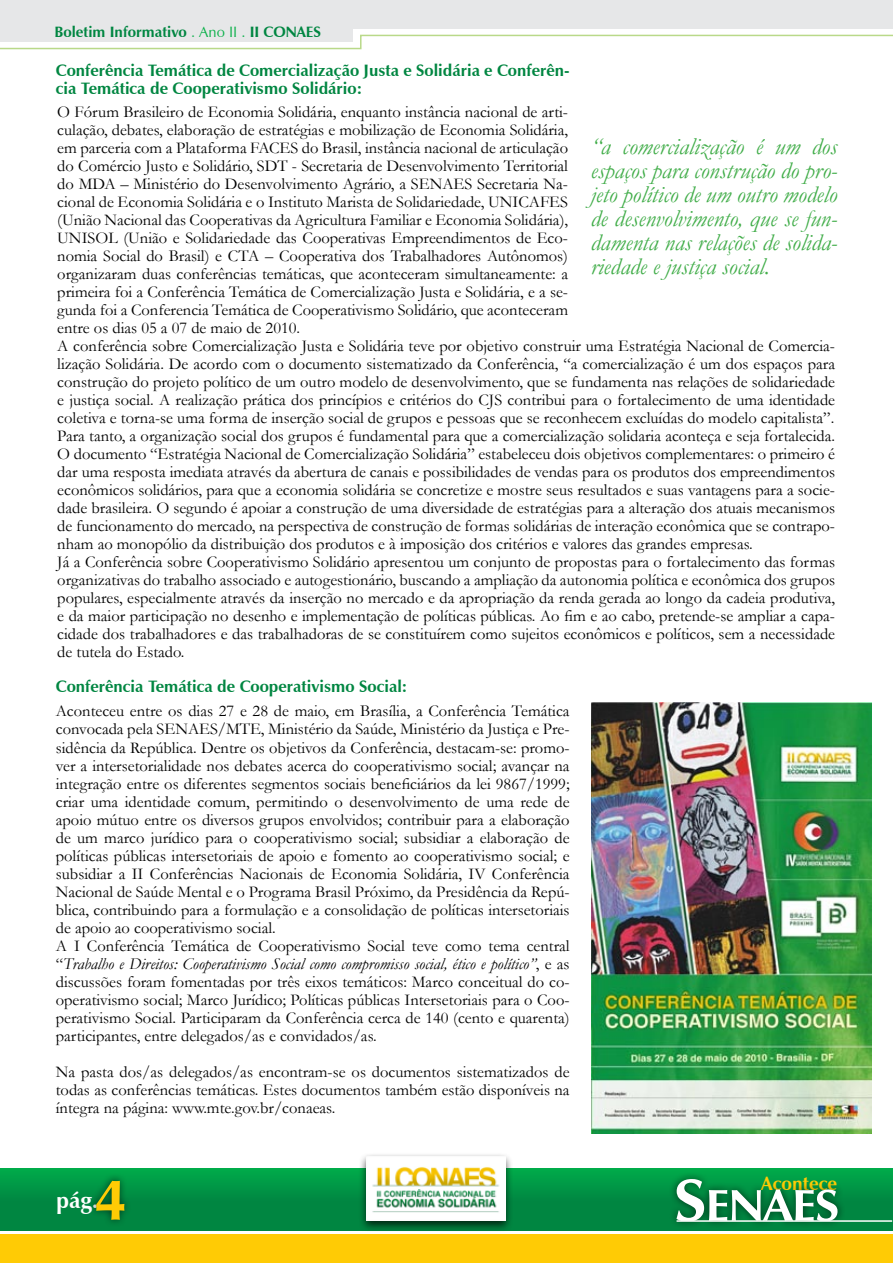
<style>
.page{position:relative;width:893px;height:1263px;background:#fff}
.page>*{position:absolute;margin:0;border:0;box-sizing:border-box;transform-origin:0 0}
.t1{font:700 58.5px "Zapf Humanist 601 BT";color:#ffcb05}
.t2{font:italic 24px/24px "Garamond";color:#41ad49;text-align:justify}
.t3{font:700 22.5px "Zapf Humanist 601 BT";color:#fff}
.t4{font:700 18.9px "Zapf Humanist 601 BT";color:#ffcb05}
.t5{font:16.5px/18px "Garamond";color:#000}
.t6{font:700 16.5px/18px "Zapf Humanist 601 BT";color:#008641}
.t7{font:700 15px "Zapf Humanist 601 BT";color:#008641}
.s1{font-weight:400;color:#0db14b}
.s2{font-style:italic}
</style>
<div class="page">
<div style="left:0;top:0;width:353px;height:42px;background:#e6e7e8"></div>
<div style="left:345px;top:0;width:548px;height:28px;background:#e6e7e8"></div>
<div style="left:0;top:1234px;width:893px;height:29px;background:#ffcb05"></div>
<div style="left:0;top:1169px;width:893px;height:62px;background:linear-gradient(to bottom,#00a248,#007e3f)"></div>
<div style="left:668px;top:1171px;width:184px;height:64px;background:#000;opacity:.6"></div>
<svg style="left:676px;top:1179px;width:161px;height:42px"></svg>
<hr style="left:677px;top:1220px;width:215px;height:2px;background:#fff">
<div style="left:88px;top:1172px;width:149px;height:91px;background:#000;opacity:.6"></div>
<svg style="left:0;top:34px;width:893px;height:16px"></svg>
<div style="left:358px;top:1152px;width:162px;height:87px;background:#000;opacity:.75"></div>
<img style="left:366px;top:1156px;width:139px;height:64px">
<img style="left:591px;top:703px;width:281px;height:431px">
<p class="t7" style="left:55px;top:23px;width:268px">Boletim Informativo <span class="s1">. Ano II .</span> II CONAES</p>
<p class="t6" style="left:56px;top:62px;width:515px">Conferência Temática de Comercialização Justa e Solidária e Conferên&shy;cia Temática de Cooperativismo Solidário:</p>
<p class="t5" style="left:57px;top:103px;width:779px">O Fórum Brasileiro de Economia Solidária, enquanto instância nacional de arti-<br>culação, debates, elaboração de estratégias e mobilização de Economia Solidária,<br>em parceria com a Plataforma FACES do Brasil, instância nacional de articulação<br>do Comércio Justo e Solidário, SDT - Secretaria de Desenvolvimento Territorial<br>do MDA – Ministério do Desenvolvimento Agrário, a SENAES Secretaria Na-<br>cional de Economia Solidária e o Instituto Marista de Solidariedade, UNICAFES<br>(União Nacional das Cooperativas da Agricultura Familiar e Economia Solidária),<br>UNISOL (União e Solidariedade das Cooperativas Empreendimentos de Eco-<br>nomia Social do Brasil) e CTA – Cooperativa dos Trabalhadores Autônomos)<br>organizaram duas conferências temáticas, que aconteceram simultaneamente: a<br>primeira foi a Conferência Temática de Comercialização Justa e Solidária, e a se-<br>gunda foi a Conferencia Temática de Cooperativismo Solidário, que aconteceram<br>entre os dias 05 a 07 de maio de 2010.<br>A conferência sobre Comercialização Justa e Solidária teve por objetivo construir uma Estratégia Nacional de Comercia&shy;lização Solidária. De acordo com o documento sistematizado da Conferência, “a comercialização é um dos espaços para construção do projeto político de um outro modelo de desenvolvimento, que se fundamenta nas relações de solidariedade e justiça social. A realização prática dos princípios e critérios do CJS contribui para o fortalecimento de uma identidade coletiva e torna-se uma forma de inserção social de grupos e pessoas que se reconhecem excluídas do modelo capitalista”.<br>Para tanto, a organização social dos grupos é fundamental para que a comercialização solidaria aconteça e seja fortalecida.<br>O documento “Estratégia Nacional de Comercialização Solidária” estabeleceu dois objetivos complementares: o primeiro é dar uma resposta imediata através da abertura de canais e possibilidades de vendas para os produtos dos empreendimentos econômicos solidários, para que a economia solidária se concretize e mostre seus resultados e suas vantagens para a socie&shy;dade brasileira. O segundo é apoiar a construção de uma diversidade de estratégias para a alteração dos atuais mecanismos de funcionamento do mercado, na perspectiva de construção de formas solidárias de interação econômica que se contrapo&shy;nham ao monopólio da distribuição dos produtos e à imposição dos critérios e valores das grandes empresas.<br>Já a Conferência sobre Cooperativismo Solidário apresentou um conjunto de propostas para o fortalecimento das formas organizativas do trabalho associado e autogestionário, buscando a ampliação da autonomia política e econômica dos grupos populares, especialmente através da inserção no mercado e da apropriação da renda gerada ao longo da cadeia produtiva, e da maior participação no desenho e implementação de políticas públicas. Ao fim e ao cabo, pretende-se ampliar a capa&shy;cidade dos trabalhadores e das trabalhadoras de se constituírem como sujeitos econômicos e políticos, sem a necessidade de tutela do Estado.</p>
<h2 class="t2" style="left:591px;top:133px;width:248px">“a comercialização é um dos espaços para construção do pro&shy;jeto político de um outro modelo de desenvolvimento, que se fun&shy;damenta nas relações de solida&shy;riedade e justiça social.</h2>
<p class="t6" style="left:56px;top:677px;width:353px">Conferência Temática de Cooperativismo Social:</p>
<p class="t5" style="left:56px;top:702px;width:515px">Aconteceu entre os dias 27 e 28 de maio, em Brasília, a Conferência Temática convocada pela SENAES/MTE, Ministério da Saúde, Ministério da Justiça e Pre&shy;sidência da República. Dentre os objetivos da Conferência, destacam-se: promo&shy;ver a intersetorialidade nos debates acerca do cooperativismo social; avançar na integração entre os diferentes segmentos sociais beneficiários da lei 9867/1999; criar uma identidade comum, permitindo o desenvolvimento de uma rede de apoio mútuo entre os diversos grupos envolvidos; contribuir para a elaboração de um marco jurídico para o cooperativismo social; subsidiar a elaboração de políticas públicas intersetoriais de apoio e fomento ao cooperativismo social; e subsidiar a II Conferências Nacionais de Economia Solidária, IV Conferência Nacional de Saúde Mental e o Programa Brasil Próximo, da Presidência da Repú&shy;blica, contribuindo para a formulação e a consolidação de políticas intersetoriais de apoio ao cooperativismo social.<br>A I Conferência Temática de Cooperativismo Social teve como tema central “<span class="s2">Trabalho e Direitos: Cooperativismo Social como compromisso social, ético e político”</span>, e as discussões foram fomentadas por três eixos temáticos: Marco conceitual do co&shy;operativismo social; Marco Jurídico; Políticas públicas Intersetoriais para o Coo&shy;perativismo Social. Participaram da Conferência cerca de 140 (cento e quarenta) participantes, entre delegados/as e convidados/as.</p>
<p class="t5" style="left:56px;top:1062px;width:515px;text-align:justify">Na pasta dos/as delegados/as encontram-se os documentos sistematizados de todas as conferências temáticas. Estes documentos também estão disponíveis na íntegra na página: www.mte.gov.br/conaeas.</p>
<h3 class="t3" style="left:56px;top:1187px;width:44px">pág.</h3>
<h1 class="t1" style="left:94px;top:1163px;width:34px">4</h1>
<p class="t4" style="left:761px;top:1172px;width:78px">Acontece</p>
</div>
